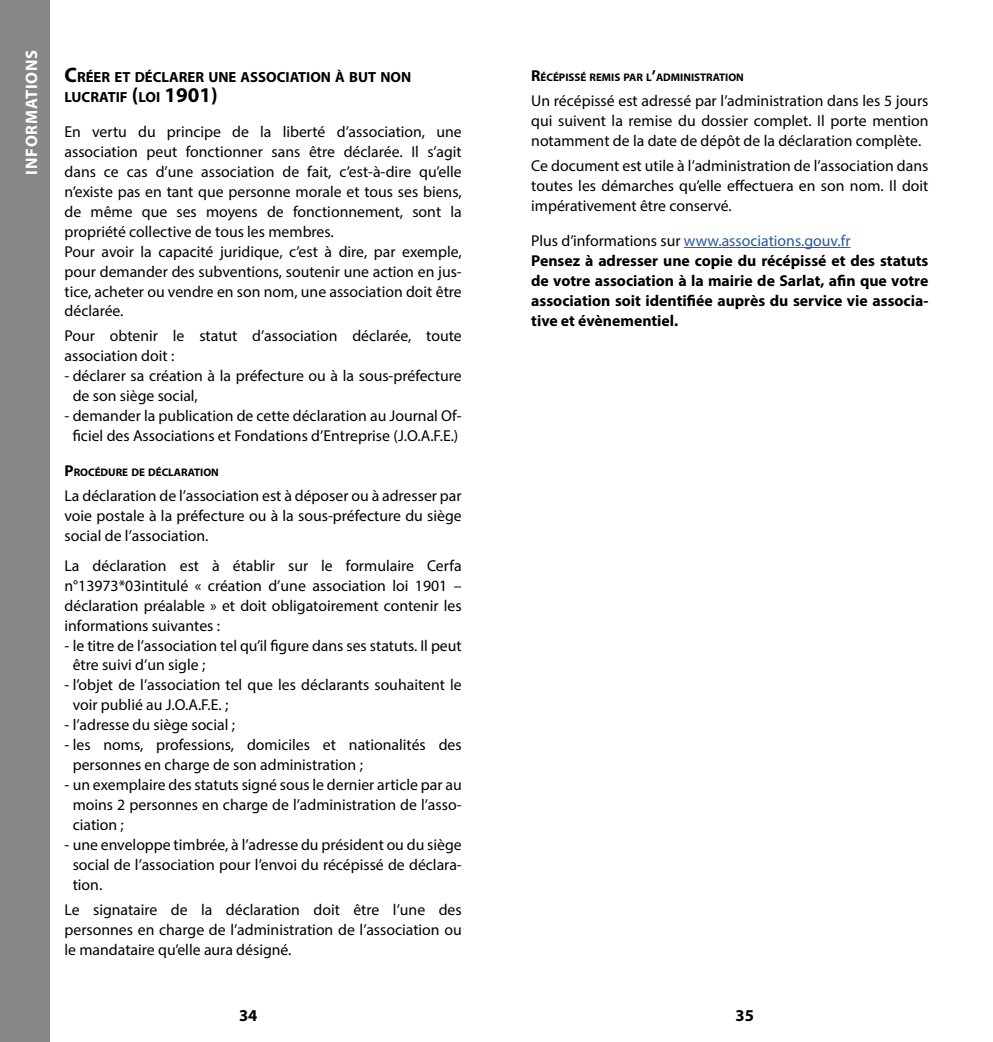
<style>
.page{position:relative;width:993px;height:1042px;background:#fff}
.page>*{position:absolute;margin:0;border:0;box-sizing:border-box;transform-origin:0 0}
.t1{font:700 16.62px "Myriad Pro";letter-spacing:.045em;color:#fff}
.t2{font:700 16.62px "Myriad Pro";color:#000}
.t3{font:15.75px/19.9px "Myriad Pro";color:#000;text-align:justify}
.t4{font:700 15.75px/19.9px "Myriad Pro";color:#000}
.t5{font:700 14.7px/19.9px "Myriad Pro";color:#000}
.t6{font:700 11.03px "Myriad Pro";color:#000}
.s1{font-size:21px}
.s2{font-size:15.75px}
.s3{font-weight:400}
.s4{font-weight:400;color:#275b9b}
</style>
<div class="page">
<hr style="left:683px;top:247px;width:167px;height:1px;background:#275b9b">
<div style="left:0;top:0;width:50px;height:1042px;background:#878787"></div>
<p class="t1" style="left:21px;top:175px;width:126px;rotate:-90deg">INFORMATIONS</p>
<p class="t5" style="left:64px;top:67px;width:348px"><span class="s1">C</span>RÉER ET DÉCLARER UNE ASSOCIATION À BUT NON<br>LUCRATIF <span class="s1">(</span>LOI <span class="s1">1901)</span></p>
<p class="t3" style="left:64px;top:121px;width:398px;text-align:left">En vertu du principe de la liberté d’association, une association peut fonctionner sans être déclarée. Il s’agit dans ce cas d’une association de fait, c’est-à-dire qu’elle n’existe pas en tant que personne morale et tous ses biens, de même que ses moyens de fonctionnement, sont la propriété collective de tous les membres.<br>Pour avoir la capacité juridique, c’est à dire, par exemple, pour demander des subventions, soutenir une action en jus&shy;tice, acheter ou vendre en son nom, une association doit être déclarée.</p>
<p class="t3" style="left:64px;top:326px;width:398px">Pour obtenir le statut d’association déclarée, toute association doit :</p>
<p class="t3" style="left:73px;top:366px;width:390px;text-indent:-8px">- déclarer sa création à la préfecture ou à la sous-préfecture de son siège social,</p>
<p class="t3" style="left:64px;top:406px;width:398px;text-align:center">- demander la publication de cette déclaration au Journal Of&shy;ficiel des Associations et Fondations d’Entreprise (J.O.A.F.E.)</p>
<p class="t6" style="left:64px;top:465px;width:156px"><span class="s2">P</span>ROCÉDURE DE DÉCLARATION</p>
<p class="t3" style="left:64px;top:485px;width:398px">La déclaration de l’association est à déposer ou à adresser par voie postale à la préfecture ou à la sous-préfecture du siège social de l’association.</p>
<p class="t3" style="left:64px;top:555px;width:398px">La déclaration est à établir sur le formulaire Cerfa n°13973*03intitulé « création d’une association loi 1901 – déclaration préalable » et doit obligatoirement contenir les informations suivantes :</p>
<p class="t3" style="left:73px;top:635px;width:390px;text-indent:-8px">- le titre de l’association tel qu’il figure dans ses statuts. Il peut être suivi d’un sigle ;</p>
<p class="t3" style="left:73px;top:675px;width:390px;text-indent:-8px">- l’objet de l’association tel que les déclarants souhaitent le voir publié au J.O.A.F.E. ;</p>
<p class="t3" style="left:64px;top:715px;width:172px">- l’adresse du siège social ;</p>
<p class="t3" style="left:73px;top:735px;width:390px;text-indent:-8px">- les noms, professions, domiciles et nationalités des personnes en charge de son administration ;</p>
<p class="t3" style="left:73px;top:775px;width:390px;text-indent:-8px">- un exemplaire des statuts signé sous le dernier article par au moins 2 personnes en charge de l’administration de l’asso&shy;ciation ;</p>
<p class="t3" style="left:73px;top:834px;width:390px;text-indent:-8px">- une enveloppe timbrée, à l’adresse du président ou du siège social de l’association pour l’envoi du récépissé de déclara&shy;tion.</p>
<p class="t3" style="left:64px;top:899px;width:398px">Le signataire de la déclaration doit être l’une des personnes en charge de l’administration de l’association ou le mandataire qu’elle aura désigné.</p>
<p class="t6" style="left:531px;top:70px;width:214px"><span class="s2">R</span>ÉCÉPISSÉ REMIS PAR L<span class="s2">’</span>ADMINISTRATION</p>
<p class="t3" style="left:531px;top:91px;width:398px">Un récépissé est adressé par l’administration dans les 5 jours qui suivent la remise du dossier complet. Il porte mention notamment de la date de dépôt de la déclaration complète.</p>
<p class="t3" style="left:531px;top:156px;width:398px">Ce document est utile à l’administration de l’association dans toutes les démarches qu’elle effectuera en son nom. Il doit impérativement être conservé.</p>
<p class="t4" style="left:531px;top:230px;width:398px"><span class="s3">Plus d’informations sur</span> <span class="s4">www.associations.gouv.fr<br></span>Pensez à adresser une copie du récépissé et des statuts de votre association à la mairie de Sarlat, afin que votre association soit identifiée auprès du service vie associa&shy;tive et évènementiel.</p>
<p class="t2" style="left:239px;top:1004px;width:20px">34</p>
<p class="t2" style="left:735px;top:1004px;width:20px">35</p>
</div>
